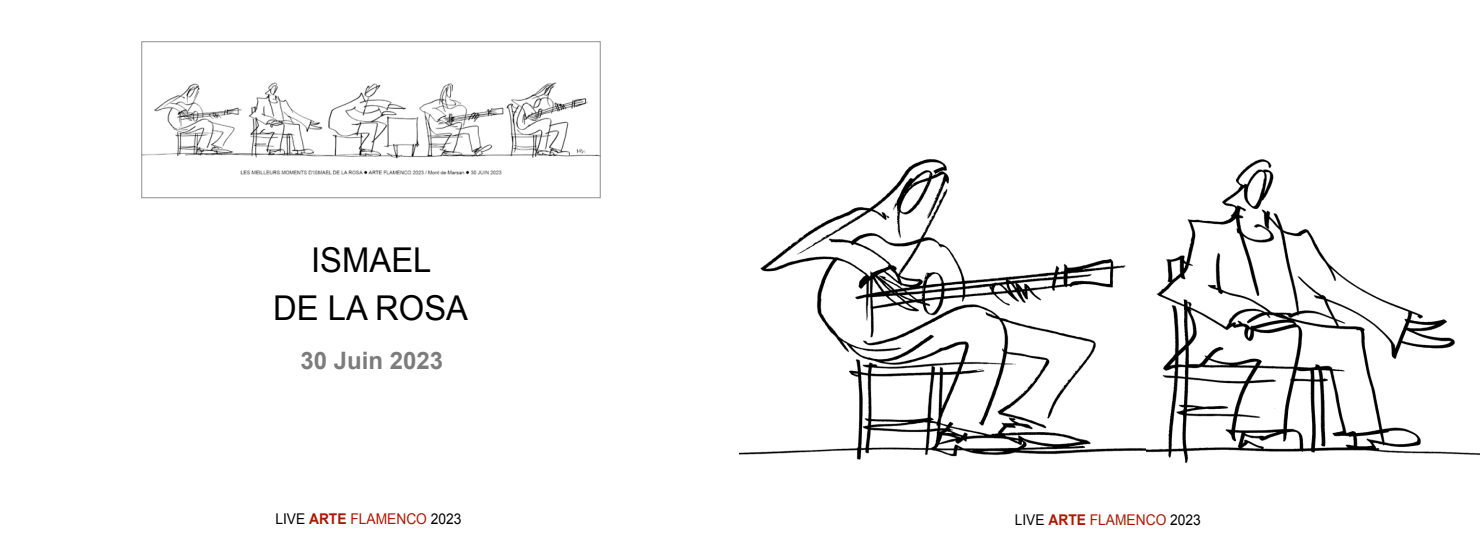
<style>
.page{position:relative;width:1480px;height:550px;background:#fff}
.page>*{position:absolute;margin:0;border:0;box-sizing:border-box;transform-origin:0 0}
.t1{font:34.2px/48px "Arial";color:#000;text-align:center;scale:.96 1}
.t2{font:700 24px "Arial";color:#7c7c7c}
.t3{font:14.8px "Arial";color:#000;scale:.93 1}
.s1{font-weight:700;color:#ad1903}
.s2{color:#ad1903}
</style>
<div class="page">
<img style="left:143px;top:82px;width:455px;height:93px">
<div style="left:141px;top:41px;width:459px;height:157px;border:1px solid #909090"></div>
<img style="left:739px;top:159px;width:407px;height:301px">
<img style="left:1146px;top:159px;width:334px;height:304px">
<h1 class="t1" style="left:273px;top:236px;width:204px">ISMAEL<br>DE LA ROSA</h1>
<h2 class="t2" style="left:300px;top:344px;width:144px">30 Juin 2023</h2>
<p class="t3" style="left:275px;top:509px;width:202px">LIVE <span class="s1">ARTE</span> <span class="s2">FLAMENCO</span> 2023</p>
<p class="t3" style="left:1015px;top:510px;width:202px">LIVE <span class="s1">ARTE</span> <span class="s2">FLAMENCO</span> 2023</p>
</div>
